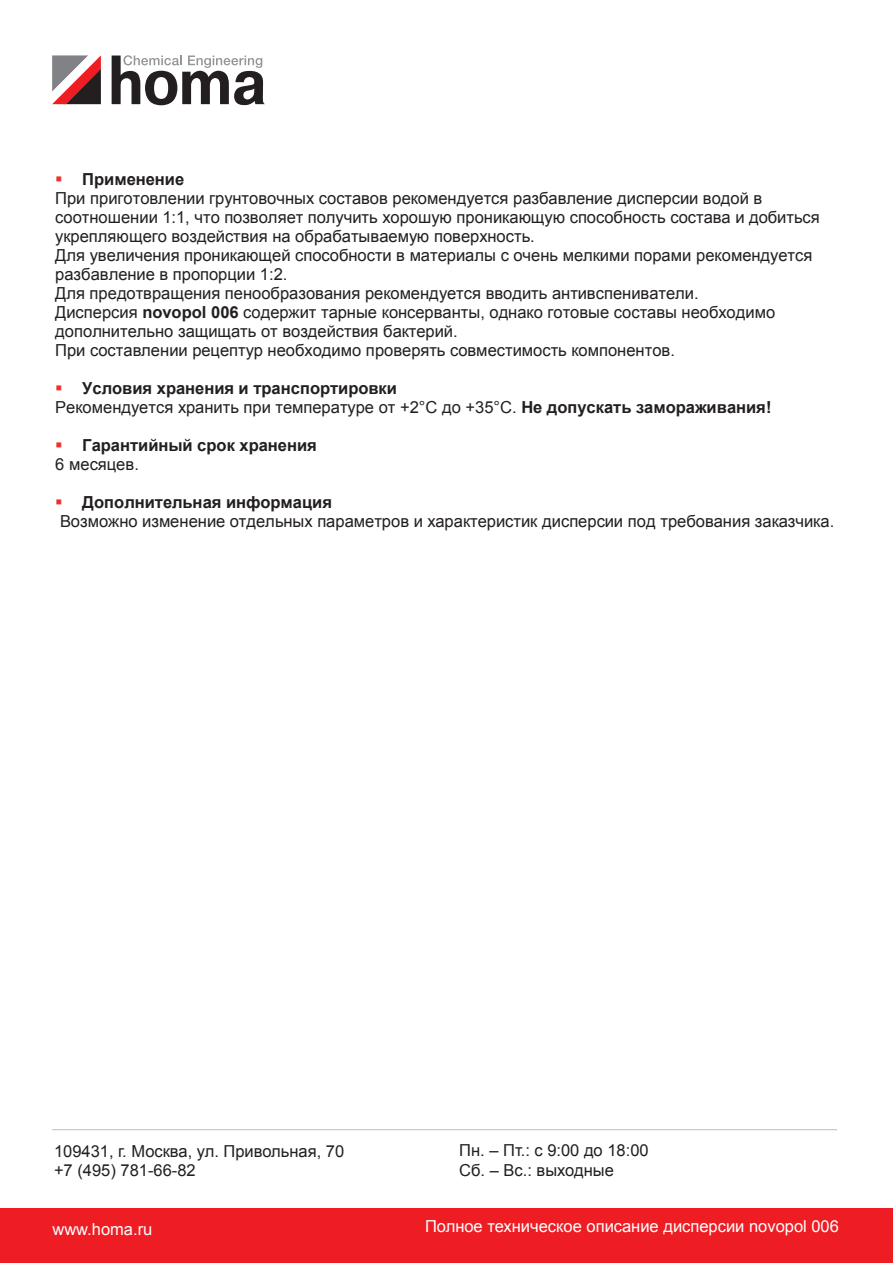
<style>
.page{position:relative;width:893px;height:1263px;background:#fff}
.page>*{position:absolute;margin:0;border:0;box-sizing:border-box;transform-origin:0 0}
.t1{font:16.5px/19px "Arial";color:#231f20}
.t2{font:700 16.5px/19px "Arial";color:#231f20}
.t3{font:16.5px "Arial";color:#fff}
.s1{color:#ee2f2c}
.s2{font-weight:700}
.s3{font-weight:400}
</style>
<div class="page">
<svg style="left:112px;top:55px;width:153px;height:50px"></svg>
<svg style="left:52px;top:55px;width:49px;height:49px"></svg>
<div style="left:0;top:1209px;width:893px;height:54px;background:#ee1d23"></div>
<hr style="left:52px;top:1129px;width:785px;height:1px;background:#bcbdc0">
<p class="t1" style="left:55px;top:170px;width:766px"><span class="s1">▪</span> <span class="s2">Применение<br></span>При приготовлении грунтовочных составов рекомендуется разбавление дисперсии водой в соотношении 1:1, что позволяет получить хорошую проникающую способность состава и добиться укрепляющего воздействия на обрабатываемую поверхность.<br>Для увеличения проникающей способности в материалы с очень мелкими порами рекомендуется разбавление в пропорции 1:2.<br>Для предотвращения пенообразования рекомендуется вводить антивспениватели.<br>Дисперсия <span class="s2">novopol 006</span> содержит тарные консерванты, однако готовые составы необходимо дополнительно защищать от воздействия бактерий.<br>При составлении рецептур необходимо проверять совместимость компонентов.</p>
<p class="t2" style="left:55px;top:379px;width:718px"><span class="s1">▪</span> Условия хранения и транспортировки<br><span class="s3">Рекомендуется хранить при температуре от +2°С до +35°С.</span> Не допускать замораживания!</p>
<p class="t2" style="left:55px;top:436px;width:263px"><span class="s1">▪</span> Гарантийный срок хранения<br><span class="s3">6 месяцев.</span></p>
<p class="t1" style="left:55px;top:493px;width:780px"><span class="s1">▪</span> <span class="s2">Дополнительная информация<br></span>Возможно изменение отдельных параметров и характеристик дисперсии под требования заказчика.</p>
<p class="t1" style="left:54px;top:1141px;width:292px;line-height:19.8px">109431, г. Москва, ул. Привольная, 70 +7 (495) 781-66-82</p>
<p class="t1" style="left:459px;top:1140px;width:191px;line-height:19.8px">Пн. – Пт.: с 9:00 до 18:00<br>Сб. – Вс.: выходные</p>
<p class="t3" style="left:52px;top:1218px;width:101px">www.homa.ru</p>
<p class="t3" style="left:425px;top:1216px;width:415px">Полное техническое описание дисперсии novopol 006</p>
</div>
